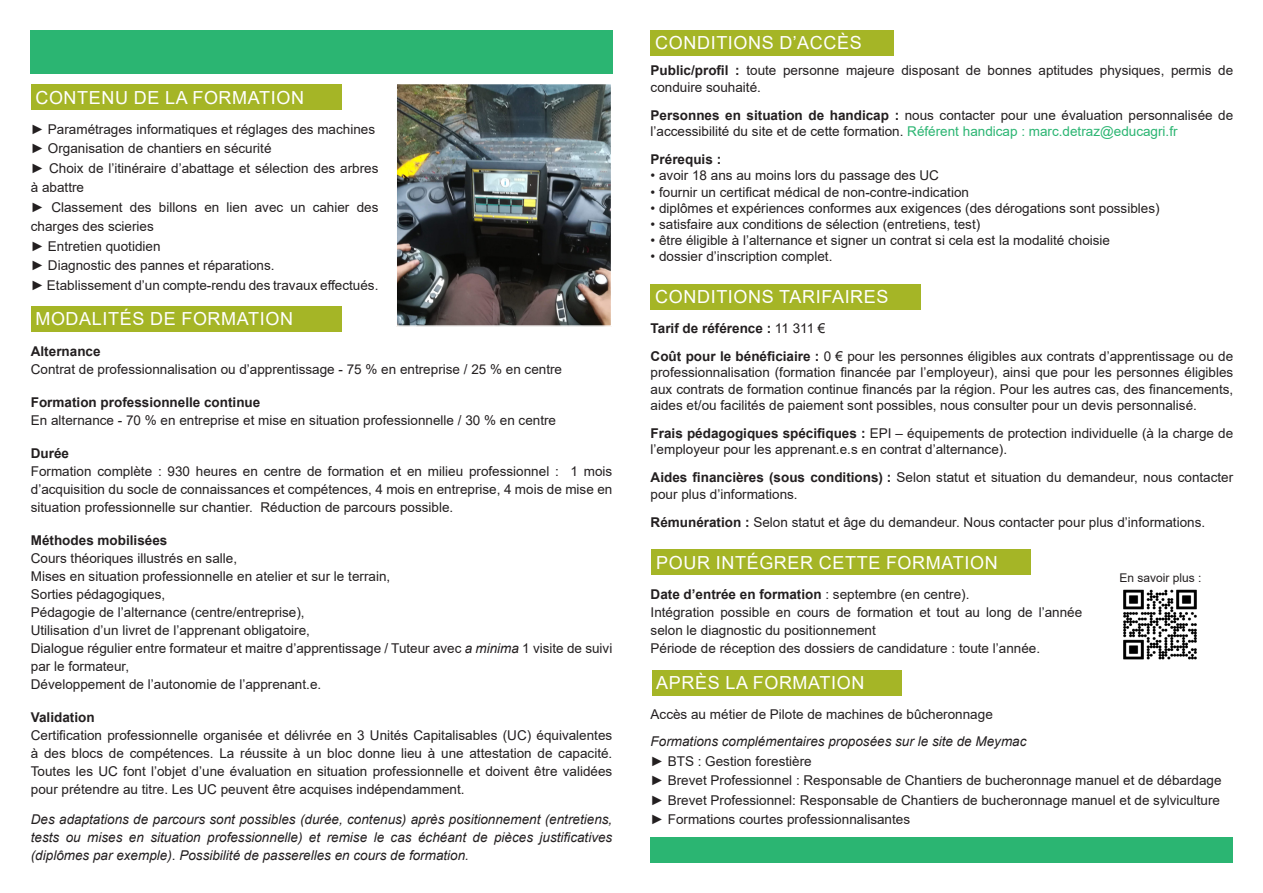
<style>
.page{position:relative;width:1263px;height:893px;background:#fff}
.page>*{position:absolute;margin:0;border:0;box-sizing:border-box;transform-origin:0 0}
.t1{font:18px "Arial";letter-spacing:.035em;color:#fff}
.t2{font:13.5px/18px "Arial";color:#231f20}
.t3{font:italic 13.5px/18px "Arial";color:#231f20;text-align:justify}
.t4{font:700 13.5px "Arial";color:#231f20}
.t5{font:12px "Arial";color:#231f20}
.s1{font-style:italic}
.s2{font-style:normal}
.s3{font-weight:700}
.s4{color:#2bb572}
.s5{font-weight:400}
</style>
<div class="page">
<div style="left:31px;top:306px;width:310px;height:26px;background:#a5b526"></div>
<div style="left:651px;top:284px;width:270px;height:25px;background:#a5b526"></div>
<div style="left:652px;top:550px;width:379px;height:25px;background:#a5b526"></div>
<div style="left:651px;top:30px;width:243px;height:26px;background:#a5b526"></div>
<div style="left:31px;top:84px;width:310px;height:26px;background:#a5b526"></div>
<div style="left:652px;top:670px;width:249px;height:25px;background:#a5b526"></div>
<img style="left:1123px;top:589px;width:74px;height:71px">
<img style="left:398px;top:86px;width:211px;height:238px">
<div style="left:395px;top:83px;width:217px;height:244px;border:2px solid #fff"></div>
<div style="left:651px;top:838px;width:582px;height:25px;background:#2bb572"></div>
<div style="left:30px;top:30px;width:582px;height:43px;background:#2bb572"></div>
<p class="t1" style="left:35px;top:85px;width:270px">CONTENU DE LA FORMATION</p>
<p class="t2" style="left:31px;top:120px;width:346px">► Paramétrages informatiques et réglages des machines</p>
<p class="t2" style="left:31px;top:139px;width:242px">► Organisation de chantiers en sécurité</p>
<p class="t2" style="left:31px;top:158px;width:349px;line-height:19.5px">► Choix de l’itinéraire d’abattage et sélection des arbres à abattre</p>
<p class="t2" style="left:31px;top:197px;width:349px;line-height:19.5px">► Classement des billons en lien avec un cahier des charges des scieries</p>
<p class="t2" style="left:31px;top:237px;width:131px">► Entretien quotidien</p>
<p class="t2" style="left:31px;top:256px;width:245px">► Diagnostic des pannes et réparations.</p>
<p class="t2" style="left:31px;top:276px;width:349px">► Etablissement d’un compte-rendu des travaux effectués.</p>
<p class="t1" style="left:35px;top:307px;width:259px">MODALITÉS DE FORMATION</p>
<p class="t4" style="left:31px;top:342px;width:71px">Alternance</p>
<p class="t2" style="left:31px;top:360px;width:533px">Contrat de professionnalisation ou d’apprentissage - 75 % en entreprise / 25 % en centre</p>
<p class="t4" style="left:31px;top:393px;width:231px">Formation professionnelle continue</p>
<p class="t2" style="left:31px;top:411px;width:527px">En alternance - 70 % en entreprise et mise en situation professionnelle / 30 % en centre</p>
<p class="t4" style="left:31px;top:444px;width:40px">Durée</p>
<p class="t2" style="left:31px;top:462px;width:583px;text-align:justify">Formation complète : 930 heures en centre de formation et en milieu professionnel : 1 mois d’acquisition du socle de connaissances et compétences, 4 mois en entreprise, 4 mois de mise en situation professionnelle sur chantier. Réduction de parcours possible.</p>
<p class="t4" style="left:31px;top:531px;width:138px">Méthodes mobilisées</p>
<p class="t2" style="left:31px;top:549px;width:208px">Cours théoriques illustrés en salle,</p>
<p class="t2" style="left:31px;top:567px;width:361px">Mises en situation professionnelle en atelier et sur le terrain,</p>
<p class="t2" style="left:31px;top:585px;width:136px">Sorties pédagogiques,</p>
<p class="t2" style="left:31px;top:603px;width:275px">Pédagogie de l’alternance (centre/entreprise),</p>
<p class="t2" style="left:31px;top:621px;width:281px">Utilisation d’un livret de l’apprenant obligatoire,</p>
<p class="t2" style="left:31px;top:639px;width:583px">Dialogue régulier entre formateur et maitre d’apprentissage / Tuteur avec <span class="s1">a minima</span> 1 visite de suivi par le formateur,</p>
<p class="t2" style="left:31px;top:675px;width:292px">Développement de l’autonomie de l’apprenant.e.</p>
<p class="t4" style="left:31px;top:708px;width:65px">Validation</p>
<p class="t2" style="left:31px;top:726px;width:583px;text-align:justify">Certification professionnelle organisée et délivrée en 3 Unités Capitalisables (UC) équivalentes à des blocs de compétences. La réussite à un bloc donne lieu à une attestation de capacité.<br>Toutes les UC font l’objet d’une évaluation en situation professionnelle et doivent être validées pour prétendre au titre. Les UC peuvent être acquises indépendamment.</p>
<p class="t3" style="left:31px;top:810px;width:583px">Des adaptations de parcours sont possibles (durée, contenus) après positionnement (entretiens, tests ou mises en situation professionnelle) et remise le cas échéant de pièces justificatives (diplômes par exemple)<span class="s2">.</span> Possibilité de passerelles en cours de formation.</p>
<p class="t1" style="left:655px;top:31px;width:208px">CONDITIONS D’ACCÈS</p>
<p class="t2" style="left:651px;top:62px;width:584px;line-height:16.2px"><span class="s3">Public/profil :</span> toute personne majeure disposant de bonnes aptitudes physiques, permis de conduire souhaité.</p>
<p class="t2" style="left:651px;top:107px;width:584px;line-height:16.2px"><span class="s3">Personnes en situation de handicap :</span> nous contacter pour une évaluation personnalisée de l’accessibilité du site et de cette formation. <span class="s4">Référent handicap : marc.detraz@educagri.fr</span></p>
<p class="t4" style="left:651px;top:150px;width:72px">Prérequis :</p>
<p class="t2" style="left:651px;top:166px;width:290px">• avoir 18 ans au moins lors du passage des UC</p>
<p class="t2" style="left:651px;top:183px;width:320px">• fournir un certificat médical de non-contre-indication</p>
<p class="t2" style="left:651px;top:199px;width:510px">• diplômes et expériences conformes aux exigences (des dérogations sont possibles)</p>
<p class="t2" style="left:651px;top:215px;width:331px">• satisfaire aux conditions de sélection (entretiens, test)</p>
<p class="t2" style="left:651px;top:231px;width:461px">• être éligible à l’alternance et signer un contrat si cela est la modalité choisie</p>
<p class="t2" style="left:651px;top:247px;width:183px">• dossier d’inscription complet.</p>
<p class="t1" style="left:655px;top:284px;width:235px">CONDITIONS TARIFAIRES</p>
<p class="t4" style="left:651px;top:319px;width:176px">Tarif de référence : <span class="s5">11 311 €</span></p>
<p class="t2" style="left:651px;top:348px;width:584px;line-height:16.2px;text-align:justify"><span class="s3">Coût pour le bénéficiaire :</span> 0 € pour les personnes éligibles aux contrats d’apprentissage ou de professionnalisation (formation financée par l’employeur), ainsi que pour les personnes éligibles aux contrats de formation continue financés par la région. Pour les autres cas, des financements, aides et/ou facilités de paiement sont possibles, nous consulter pour un devis personnalisé.</p>
<p class="t2" style="left:651px;top:425px;width:584px;line-height:16.2px"><span class="s3">Frais pédagogiques spécifiques :</span> EPI – équipements de protection individuelle (à la charge de l’employeur pour les apprenant.e.s en contrat d’alternance).</p>
<p class="t2" style="left:651px;top:469px;width:584px;line-height:16.2px"><span class="s3">Aides financières (sous conditions) :</span> Selon statut et situation du demandeur, nous contacter pour plus d’informations.</p>
<p class="t2" style="left:651px;top:513px;width:556px"><span class="s3">Rémunération :</span> Selon statut et âge du demandeur. Nous contacter pour plus d’informations.</p>
<p class="t1" style="left:656px;top:550px;width:343px">POUR INTÉGRER CETTE FORMATION</p>
<p class="t4" style="left:651px;top:584px;width:320px">Date d’entrée en formation <span class="s5">: septembre (en centre).</span></p>
<p class="t2" style="left:651px;top:603px;width:433px">Intégration possible en cours de formation et tout au long de l’année selon le diagnostic du positionnement</p>
<p class="t2" style="left:651px;top:639px;width:391px">Période de réception des dossiers de candidature : toute l’année.</p>
<p class="t5" style="left:1119px;top:569px;width:84px">En savoir plus :</p>
<p class="t1" style="left:656px;top:670px;width:210px">APRÈS LA FORMATION</p>
<p class="t2" style="left:651px;top:705px;width:344px">Accès au métier de Pilote de machines de bûcheronnage</p>
<p class="t3" style="left:651px;top:733px;width:377px">Formations complémentaires proposées sur le site de Meymac</p>
<p class="t2" style="left:651px;top:752px;width:163px">► BTS : Gestion forestière</p>
<p class="t2" style="left:651px;top:771px;width:572px">► Brevet Professionnel : Responsable de Chantiers de bucheronnage manuel et de débardage</p>
<p class="t2" style="left:651px;top:791px;width:571px">► Brevet Professionnel: Responsable de Chantiers de bucheronnage manuel et de sylviculture</p>
<p class="t2" style="left:651px;top:810px;width:261px">► Formations courtes professionnalisantes</p>
</div>
